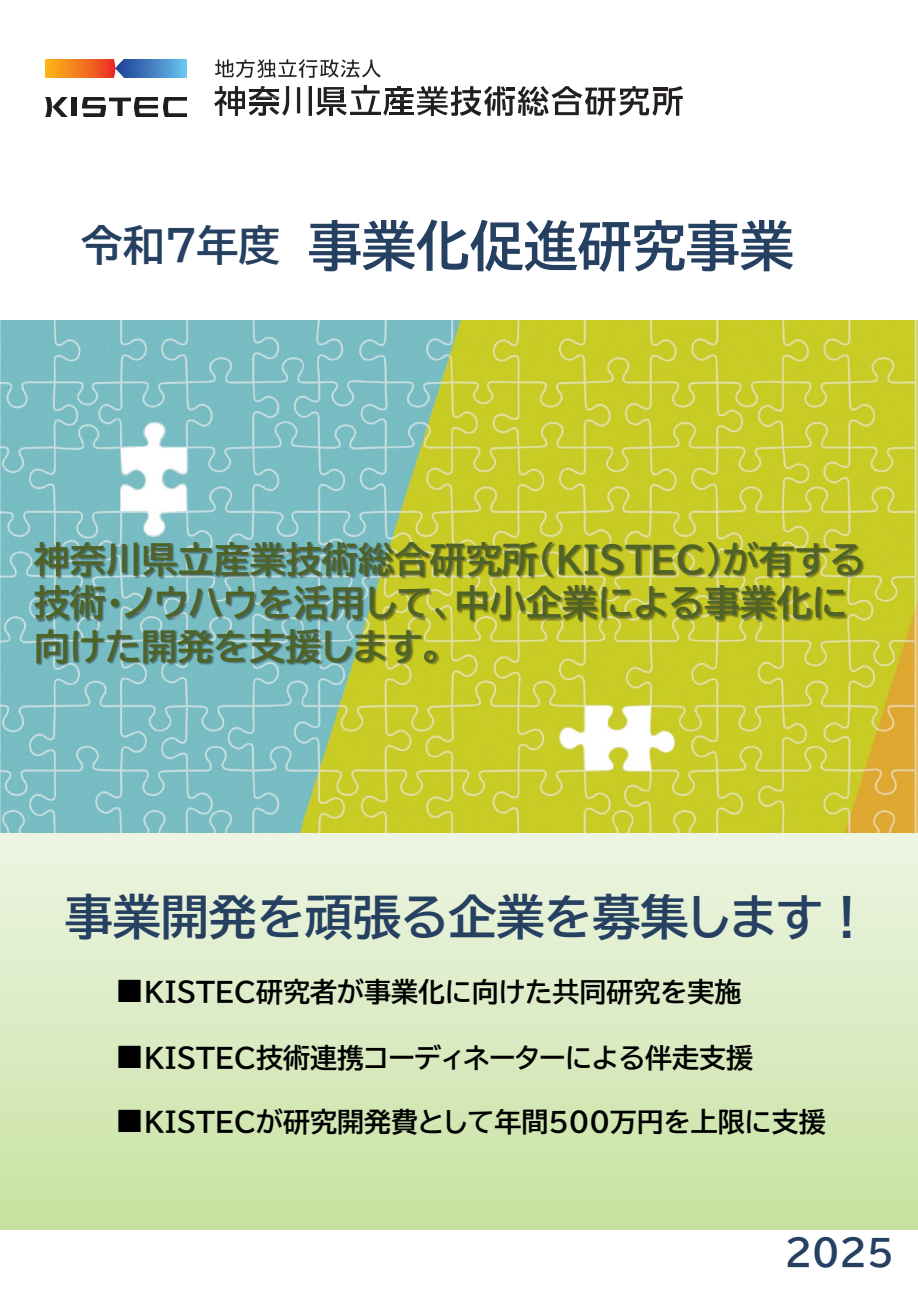
<style>
.page{position:relative;width:918px;height:1289px;background:#fff}
.page>*{position:absolute;margin:0;border:0;box-sizing:border-box;transform-origin:0 0}
.t1{font:54px "BIZ UDP Gothic Bold";color:#254061}
.t2{font:48px "BIZ UDP Gothic Bold";color:#254061}
.t3{font:42px "BIZ UDP Gothic Bold";color:#254061}
.t4{font:36px/43.2px "BIZ UDP Gothic Bold";color:#4f6228}
.t5{font:36px "BIZ UDP Gothic Bold";color:#254061}
.t6{font:27px "BIZ UDP Gothic Bold";color:#000}
.s1{font-family:"Arial";font-size:48px}
.s2{font-family:"Arial";font-weight:700;font-size:48px}
</style>
<div class="page">
<img style="left:216px;top:59px;width:164px;height:19px">
<img style="left:215px;top:86px;width:30px;height:30px">
<svg style="left:249px;top:86px;width:30px;height:30px"></svg>
<img style="left:282px;top:86px;width:29px;height:30px">
<svg style="left:316px;top:87px;width:31px;height:29px"></svg>
<img style="left:350px;top:86px;width:30px;height:29px">
<svg style="left:383px;top:86px;width:31px;height:30px"></svg>
<img style="left:417px;top:86px;width:30px;height:30px">
<svg style="left:451px;top:86px;width:232px;height:30px"></svg>
<img style="left:45px;top:59px;width:142px;height:19px">
<div style="left:72px;top:98px;width:5px;height:18px;background:#1b1d21"></div>
<svg style="left:109px;top:98px;width:22px;height:18px"></svg>
<img style="left:45px;top:98px;width:22px;height:18px">
<img style="left:134px;top:98px;width:24px;height:18px">
<img style="left:163px;top:98px;width:24px;height:18px">
<img style="left:83px;top:98px;width:23px;height:18px">
<img style="left:0;top:320px;width:918px;height:513px">
<div style="left:0;top:833px;width:918px;height:396px;background:linear-gradient(to bottom,#edf5e4,#c8e2a0)"></div>
<img style="left:15px;top:522px;width:884px;height:157px">
<img style="left:11px;top:523px;width:522px;height:43px">
<img style="left:533px;top:523px;width:149px;height:43px">
<img style="left:682px;top:523px;width:209px;height:81px">
<img style="left:11px;top:566px;width:420px;height:43px">
<img style="left:431px;top:566px;width:443px;height:81px">
<img style="left:11px;top:609px;width:458px;height:81px">
<p class="t3" style="left:81px;top:224px;width:201px">令和7年度</p>
<p class="t1" style="left:308px;top:219px;width:488px">事業化促進研究事業</p>
<p class="t4" style="left:34px;top:538px;width:833px">神奈川県立産業技術総合研究所（KISTEC）が有する技術・ノウハウを活用して、中小企業による事業化に向けた開発を支援します。</p>
<p class="t2" style="left:65px;top:893px;width:808px">事業開発を頑張る企業を募集します！</p>
<p class="t6" style="left:115px;top:978px;width:628px"><span class="s1">■</span>KISTEC研究者が事業化に向けた共同研究を実施</p>
<p class="t6" style="left:115px;top:1044px;width:639px"><span class="s1">■</span>KISTEC技術連携コーディネーターによる伴走支援</p>
<p class="t6" style="left:115px;top:1107px;width:712px"><span class="s2">■</span>KISTECが研究開発費として年間500万円を上限に支援</p>
<p class="t5" style="left:785px;top:1233px;width:111px">2025</p>
</div>
